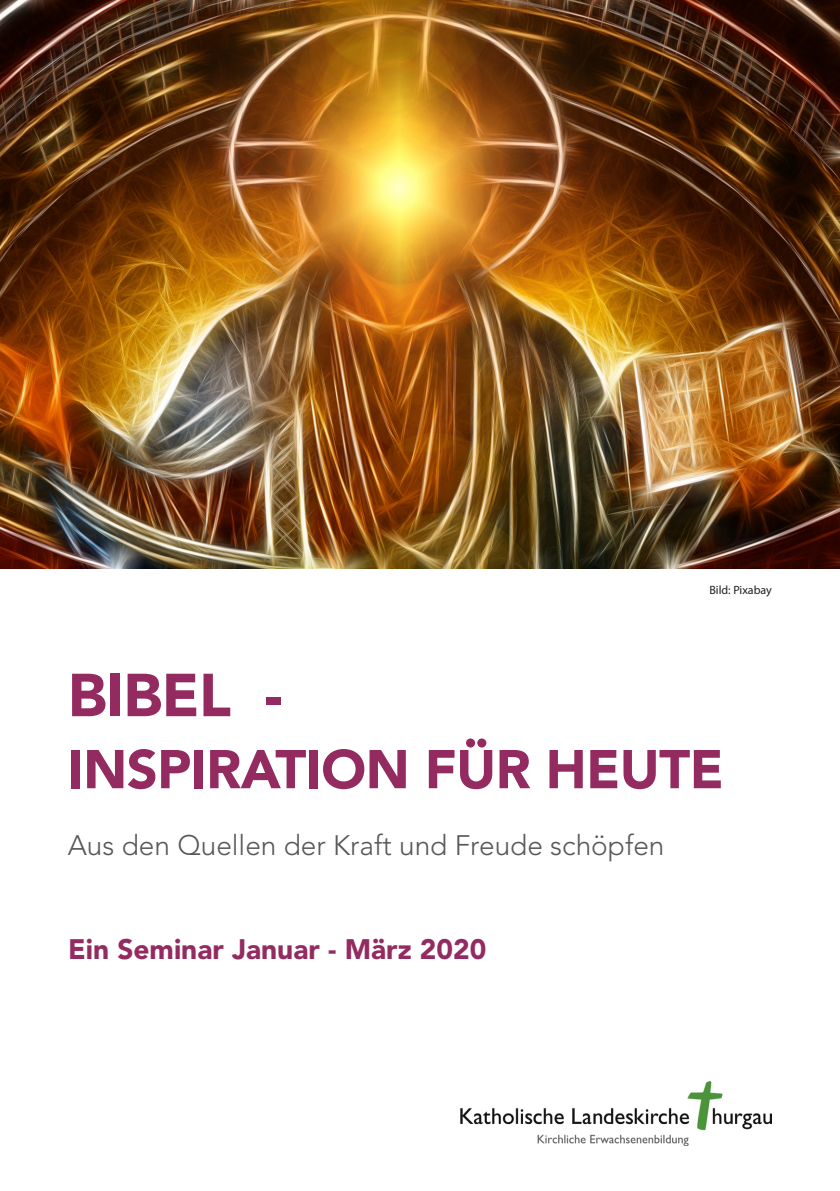
<style>
.page{position:relative;width:840px;height:1191px;background:#fff}
.page>*{position:absolute;margin:0;border:0;box-sizing:border-box;transform-origin:0 0}
.t1{font:900 60px "Avenir LT Std";letter-spacing:-.01em;color:#932b60}
.t2{font:900 54px "Avenir LT Std";letter-spacing:-.01em;color:#932b60}
.t3{font:300 28px "Avenir LT Std";color:#57585a}
.t4{font:900 28px "Avenir LT Std";color:#932b60}
.t5{font:12px "Myriad Pro";color:#231f20}
</style>
<div class="page">
<img style="left:0;top:0;width:839px;height:569px">
<img style="left:460px;top:1081px;width:311px;height:64px">
<p class="t5" style="left:709px;top:582px;width:64px">Bild: Pixabay</p>
<p class="t1" style="left:68px;top:659px;width:216px">BIBEL -</p>
<p class="t2" style="left:68px;top:736px;width:657px">INSPIRATION FÜR HEUTE</p>
<p class="t3" style="left:68px;top:829px;width:598px">Aus den Quellen der Kraft und Freude schöpfen</p>
<p class="t4" style="left:68px;top:932px;width:419px">Ein Seminar Januar - März 2020</p>
</div>
